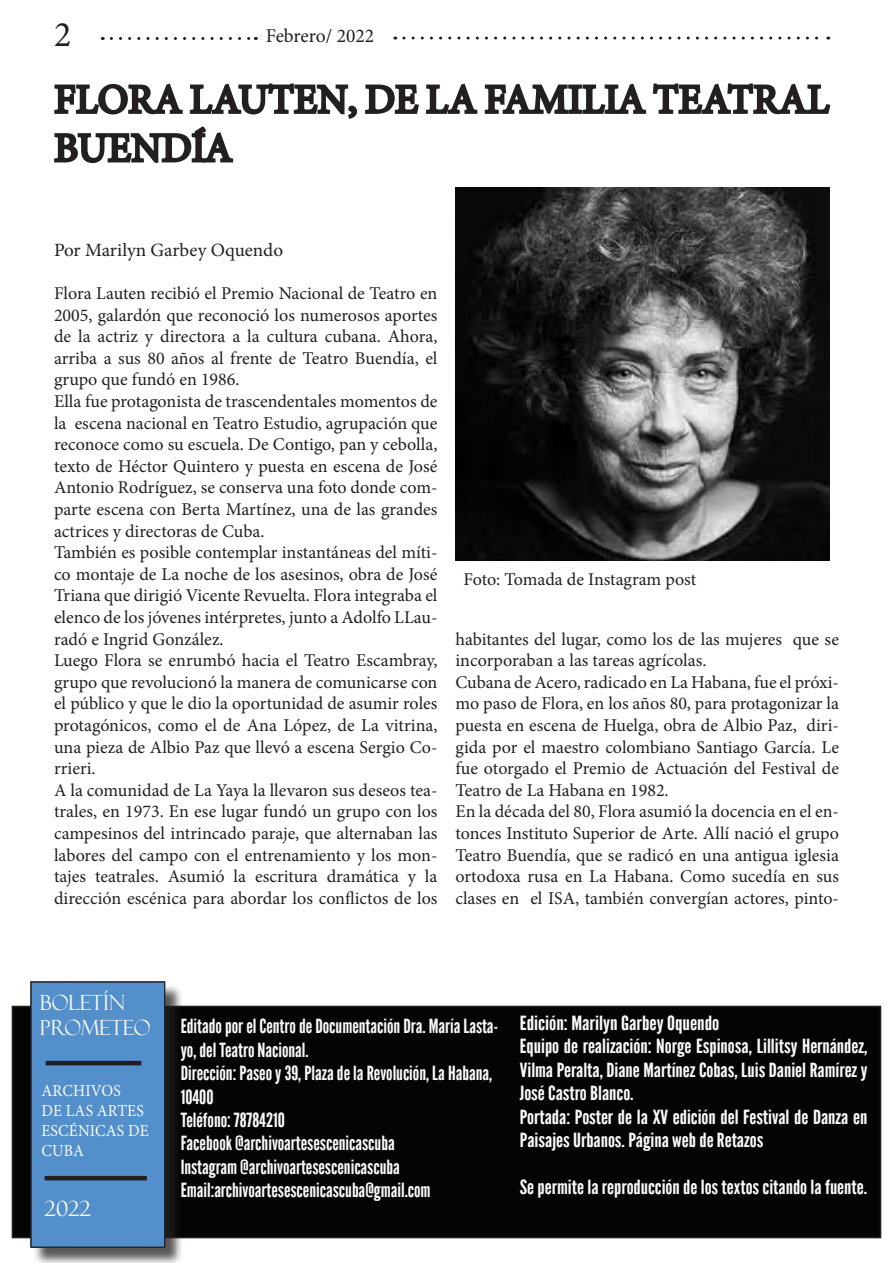
<style>
.page{position:relative;width:893px;height:1263px;background:#fff}
.page>*{position:absolute;margin:0;border:0;box-sizing:border-box;transform-origin:0 0}
.t1{font:40.5px/48.6px "Minion Pro";letter-spacing:.01em;color:#231f20}
.t2{font:36px "Minion Pro";color:#231f20}
.t3{font:21px/25.2px "Felix Titling";color:#f7f7f8}
.t4{font:21px "Felix Titling";color:#fff}
.t5{font:19.5px/23.4px "League Gothic Extended";color:#fafafa;text-align:justify;scale:1.11 1}
.t6{font:19.5px/23.4px "League Gothic Extended";color:#fafafa}
.t7{font:19.5px "League Gothic Extended";color:#fafafa;scale:1.15 1}
.t8{font:19.5px "Minion Pro";letter-spacing:-.005em;color:#231f20}
.t9{font:18.75px "Minion Pro";color:#231f20}
.t10{font:18px/21.6px "Minion Pro";color:#231f20;text-align:justify}
.t11{font:16.8px/20.1px "Minion Pro";letter-spacing:.01em;color:#fafafa;scale:.94 1}
</style>
<div class="page">
<svg style="left:111px;top:37px;width:145px;height:3px"></svg>
<svg style="left:404px;top:37px;width:425px;height:3px"></svg>
<div style="left:12px;top:1006px;width:868px;height:231px;background:#040503"></div>
<div style="left:12px;top:1006px;width:869px;height:232px;border:2px solid #231f20"></div>
<div style="left:33px;top:984px;width:151px;height:279px;background:#231f20;opacity:.75"></div>
<div style="left:33px;top:984px;width:130px;height:261px;background:#538fcb"></div>
<div style="left:31px;top:982px;width:134px;height:265px;border:1px solid #231f20"></div>
<hr style="left:46px;top:1061px;width:95px;height:4px;background:#231f20">
<hr style="left:45px;top:1176px;width:102px;height:4px;background:#231f20">
<svg style="left:54px;top:83px;width:777px;height:478px"></svg>
<img style="left:455px;top:187px;width:374px;height:374px">
<p class="t2" style="left:54px;top:11px;width:19px">2</p>
<p class="t8" style="left:266px;top:22px;width:110px">Febrero/ 2022</p>
<p class="t1" style="left:54px;top:75px;width:776px">FLORA LAUTEN, DE LA FAMILIA TEATRAL<br>BUENDÍA</p>
<p class="t9" style="left:54px;top:237px;width:231px">Por Marilyn Garbey Oquendo</p>
<p class="t10" style="left:54px;top:283px;width:385px">Flora Lauten recibió el Premio Nacional de Teatro en 2005, galardón que reconoció los numerosos aportes de la actriz y directora a la cultura cubana. Ahora, arriba a sus 80 años al frente de Teatro Buendía, el grupo que fundó en 1986.</p>
<p class="t10" style="left:54px;top:391px;width:385px">Ella fue protagonista de trascendentales momentos de la escena nacional en Teatro Estudio, agrupación que reconoce como su escuela. De Contigo, pan y cebolla, texto de Héctor Quintero y puesta en escena de José Antonio Rodríguez, se conserva una foto donde com&shy;parte escena con Berta Martínez, una de las grandes actrices y directoras de Cuba.</p>
<p class="t10" style="left:54px;top:542px;width:385px">También es posible contemplar instantáneas del míti&shy;co montaje de La noche de los asesinos, obra de José Triana que dirigió Vicente Revuelta. Flora integraba el elenco de los jóvenes intérpretes, junto a Adolfo LLau&shy;radó e Ingrid González.</p>
<p class="t10" style="left:54px;top:650px;width:385px">Luego Flora se enrumbó hacia el Teatro Escambray, grupo que revolucionó la manera de comunicarse con el público y que le dio la oportunidad de asumir roles protagónicos, como el de Ana López, de La vitrina, una pieza de Albio Paz que llevó a escena Sergio Co&shy;rrieri.</p>
<p class="t10" style="left:54px;top:779px;width:385px">A la comunidad de La Yaya la llevaron sus deseos tea&shy;trales, en 1973. En ese lugar fundó un grupo con los campesinos del intrincado paraje, que alternaban las labores del campo con el entrenamiento y los mon&shy;tajes teatrales. Asumió la escritura dramática y la dirección escénica para abordar los conflictos de los</p>
<p class="t10" style="left:464px;top:569px;width:234px">Foto: Tomada de Instagram post</p>
<p class="t10" style="left:455px;top:628px;width:385px">habitantes del lugar, como los de las mujeres que se incorporaban a las tareas agrícolas.</p>
<p class="t10" style="left:455px;top:671px;width:385px">Cubana de Acero, radicado en La Habana, fue el próxi&shy;mo paso de Flora, en los años 80, para protagonizar la puesta en escena de Huelga, obra de Albio Paz, diri&shy;gida por el maestro colombiano Santiago García. Le fue otorgado el Premio de Actuación del Festival de Teatro de La Habana en 1982.</p>
<p class="t10" style="left:455px;top:801px;width:385px">En la década del 80, Flora asumió la docencia en el en&shy;tonces Instituto Superior de Arte. Allí nació el grupo Teatro Buendía, que se radicó en una antigua iglesia ortodoxa rusa en La Habana. Como sucedía en sus clases en el ISA, también convergían actores, pinto-</p>
<p class="t3" style="left:40px;top:990px;width:112px">BOLETÍN<br>PROMETEO</p>
<p class="t11" style="left:42px;top:1080px;width:116px">ARCHIVOS<br>DE LAS ARTES<br>ESCÉNICAS DE<br>CUBA</p>
<p class="t4" style="left:45px;top:1197px;width:48px">2022</p>
<p class="t6" style="left:181px;top:1015px;width:319px">Editado por el Centro de Documentación Dra. María Lasta&shy;yo, del Teatro Nacional.</p>
<p class="t6" style="left:181px;top:1062px;width:313px">Dirección: Paseo y 39, Plaza de la Revolución, La Habana,<br>10400</p>
<p class="t6" style="left:181px;top:1108px;width:106px">Teléfono: 78784210</p>
<p class="t6" style="left:181px;top:1132px;width:216px">Facebook @archivoartesescenicascuba</p>
<p class="t6" style="left:181px;top:1155px;width:221px">Instagram @archivoartesescenicascuba</p>
<p class="t6" style="left:181px;top:1179px;width:251px">Email:archivoartesescenicascuba@gmail.com</p>
<p class="t7" style="left:520px;top:1011px;width:175px">Edición: Marilyn Garbey Oquendo</p>
<p class="t5" style="left:520px;top:1035px;width:315px">Equipo de realización: Norge Espinosa, Lillitsy Hernández, Vilma Peralta, Diane Martínez Cobas, Luis Daniel Ramírez y José Castro Blanco.</p>
<p class="t5" style="left:520px;top:1105px;width:315px">Portada: Poster de la XV edición del Festival de Danza en<br>Paisajes Urbanos. Página web de Retazos</p>
<p class="t5" style="left:520px;top:1175px;width:314px">Se permite la reproducción de los textos citando la fuente.</p>
</div>
